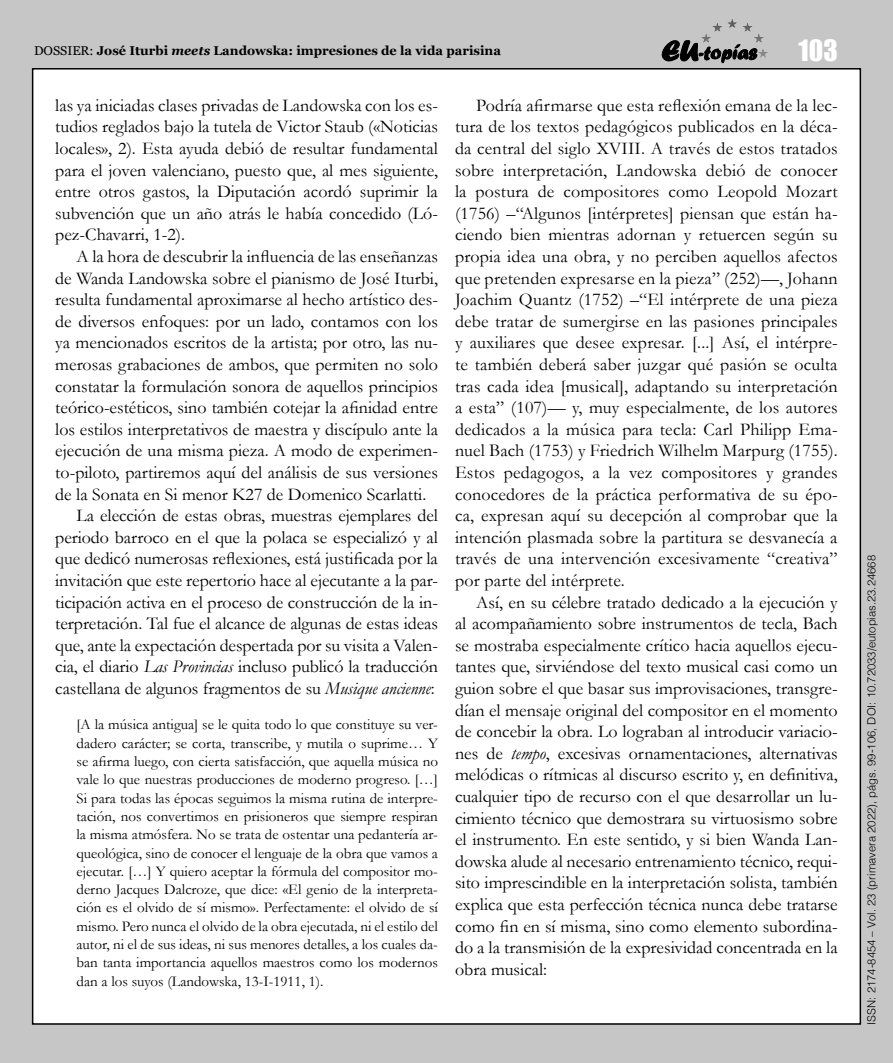
<style>
.page{position:relative;width:893px;height:1063px;background:#c6c6c6}
.page>*{position:absolute;margin:0;border:0;box-sizing:border-box;transform-origin:0 0}
.t1{font:27px "Impact";color:#fff}
.Articulo_parrafo{font:18px/21.6px "Garamond";color:#000;text-align:justify}
.Articulo_citas{font:15px/18.3px "Garamond";color:#000;text-align:justify}
.t2{font:700 12.75px "Georgia";color:#000}
.t3{font:300 11.25px "Helvetica";color:#000}
.s1{font-weight:400}
.s2{font-style:italic}
</style>
<div class="page">
<div style="left:33px;top:69px;width:827px;height:955px;background:#fff"></div>
<svg style="left:662px;top:40px;width:94px;height:23px"></svg>
<hr style="left:701px;top:19px;width:67px;height:1px;background:#585857">
<hr style="left:701px;top:20px;width:67px;height:1px;background:#595958">
<hr style="left:701px;top:21px;width:67px;height:1px;background:#5a5a59">
<hr style="left:701px;top:22px;width:67px;height:1px;background:#5c5c5b">
<hr style="left:701px;top:23px;width:67px;height:1px;background:#5d5d5c">
<hr style="left:701px;top:24px;width:67px;height:1px;background:#5f5f5e">
<hr style="left:701px;top:25px;width:67px;height:1px;background:#60605f">
<hr style="left:701px;top:26px;width:67px;height:1px;background:#626261">
<hr style="left:701px;top:27px;width:67px;height:1px;background:#636362">
<hr style="left:701px;top:28px;width:67px;height:1px;background:#656464">
<hr style="left:701px;top:29px;width:67px;height:1px;background:#666565">
<hr style="left:701px;top:30px;width:67px;height:1px;background:#676766">
<hr style="left:701px;top:31px;width:67px;height:1px;background:#696868">
<hr style="left:701px;top:32px;width:67px;height:1px;background:#6a6969">
<hr style="left:701px;top:33px;width:67px;height:1px;background:#6c6b6b">
<hr style="left:701px;top:34px;width:67px;height:1px;background:#6c6c6c">
<hr style="left:701px;top:35px;width:67px;height:1px;background:#6e6e6d">
<hr style="left:701px;top:36px;width:67px;height:1px;background:#6f6f6e">
<hr style="left:701px;top:37px;width:67px;height:1px;background:#717170">
<hr style="left:701px;top:38px;width:67px;height:1px;background:#727271">
<hr style="left:701px;top:39px;width:67px;height:1px;background:#747473">
<hr style="left:701px;top:40px;width:67px;height:1px;background:#757574">
<hr style="left:701px;top:41px;width:67px;height:1px;background:#767675">
<hr style="left:701px;top:42px;width:67px;height:1px;background:#787877">
<hr style="left:701px;top:43px;width:67px;height:1px;background:#797978">
<hr style="left:701px;top:44px;width:67px;height:1px;background:#7b7b7a">
<hr style="left:701px;top:45px;width:67px;height:1px;background:#7c7c7b">
<hr style="left:701px;top:46px;width:67px;height:1px;background:#7e7d7d">
<hr style="left:701px;top:47px;width:67px;height:1px;background:#7f7e7e">
<hr style="left:701px;top:48px;width:67px;height:1px;background:#818080">
<hr style="left:701px;top:49px;width:67px;height:1px;background:#828181">
<hr style="left:701px;top:50px;width:67px;height:1px;background:#828282">
<hr style="left:701px;top:51px;width:67px;height:1px;background:#848483">
<hr style="left:701px;top:52px;width:67px;height:1px;background:#858584">
<hr style="left:701px;top:53px;width:67px;height:1px;background:#878786">
<hr style="left:701px;top:54px;width:67px;height:1px;background:#888887">
<hr style="left:701px;top:55px;width:67px;height:1px;background:#898989">
<hr style="left:701px;top:56px;width:67px;height:1px;background:#8a8a8a">
<hr style="left:701px;top:57px;width:67px;height:1px;background:#8c8c8b">
<p class="t2" style="left:34px;top:41px;width:468px"><span class="s1">DOSSIER:</span> José Iturbi <span class="s2">meets</span> Landowska: impresiones de la vida parisina</p>
<h1 class="t1" style="left:799px;top:29px;width:41px">103</h1>
<p class="Articulo_parrafo" style="left:55px;top:94px;width:384px">las ya iniciadas clases privadas de Landowska con los es&shy;tudios reglados bajo la tutela de Victor Staub («Noticias locales», 2). Esta ayuda debió de resultar fundamental para el joven valenciano, puesto que, al mes siguiente, entre otros gastos, la Diputación acordó suprimir la subvención que un año atrás le había concedido (Ló&shy;pez-Chavarri, 1-2).</p>
<p class="Articulo_parrafo" style="left:55px;top:245px;width:384px;text-indent:21px">A la hora de descubrir la influencia de las enseñanzas de Wanda Landowska sobre el pianismo de José Iturbi, resulta fundamental aproximarse al hecho artístico des&shy;de diversos enfoques: por un lado, contamos con los ya mencionados escritos de la artista; por otro, las nu&shy;merosas grabaciones de ambos, que permiten no solo constatar la formulación sonora de aquellos principios teórico-estéticos, sino también cotejar la afinidad entre los estilos interpretativos de maestra y discípulo ante la ejecución de una misma pieza. A modo de experimen&shy;to-piloto, partiremos aquí del análisis de sus versiones de la Sonata en Si menor K27 de Domenico Scarlatti.</p>
<p class="Articulo_parrafo" style="left:55px;top:504px;width:384px;text-indent:21px">La elección de estas obras, muestras ejemplares del periodo barroco en el que la polaca se especializó y al que dedicó numerosas reflexiones, está justificada por la invitación que este repertorio hace al ejecutante a la par&shy;ticipación activa en el proceso de construcción de la in&shy;terpretación. Tal fue el alcance de algunas de estas ideas que, ante la expectación despertada por su visita a Valen&shy;cia, el diario <span class="s2">Las Provincias</span> incluso publicó la traducción castellana de algunos fragmentos de su <span class="s2">Musique ancienne</span>:</p>
<p class="Articulo_citas" style="left:77px;top:715px;width:363px">[A la música antigua] se le quita todo lo que constituye su ver&shy;dadero carácter; se corta, transcribe, y mutila o suprime… Y se afirma luego, con cierta satisfacción, que aquella música no vale lo que nuestras producciones de moderno progreso. […] Si para todas las épocas seguimos la misma rutina de interpre&shy;tación, nos convertimos en prisioneros que siempre respiran la misma atmósfera. No se trata de ostentar una pedantería ar&shy;queológica, sino de conocer el lenguaje de la obra que vamos a ejecutar. […] Y quiero aceptar la fórmula del compositor mo&shy;derno Jacques Dalcroze, que dice: «El genio de la interpreta&shy;ción es el olvido de sí mismo». Perfectamente: el olvido de sí mismo. Pero nunca el olvido de la obra ejecutada, ni el estilo del autor, ni el de sus ideas, ni sus menores detalles, a los cuales da&shy;ban tanta importancia aquellos maestros como los modernos dan a los suyos (Landowska, 13-I-1911, 1).</p>
<p class="Articulo_parrafo" style="left:455px;top:94px;width:384px;text-indent:21px">Podría afirmarse que esta reflexión emana de la lec&shy;tura de los textos pedagógicos publicados en la déca&shy;da central del siglo XVIII. A través de estos tratados sobre interpretación, Landowska debió de conocer la postura de compositores como Leopold Mozart (1756) –“Algunos [intérpretes] piensan que están ha&shy;ciendo bien mientras adornan y retuercen según su propia idea una obra, y no perciben aquellos afectos que pretenden expresarse en la pieza” (252)—, Johann Joachim Quantz (1752) –“El intérprete de una pieza debe tratar de sumergirse en las pasiones principales y auxiliares que desee expresar. [...] Así, el intérpre&shy;te también deberá saber juzgar qué pasión se oculta tras cada idea [musical], adaptando su interpretación a esta” (107)— y, muy especialmente, de los autores dedicados a la música para tecla: Carl Philipp Ema&shy;nuel Bach (1753) y Friedrich Wilhelm Marpurg (1755).<br>Estos pedagogos, a la vez compositores y grandes conocedores de la práctica performativa de su épo&shy;ca, expresan aquí su decepción al comprobar que la intención plasmada sobre la partitura se desvanecía a través de una intervención excesivamente “creativa” por parte del intérprete.</p>
<p class="Articulo_parrafo" style="left:455px;top:591px;width:384px;text-indent:21px">Así, en su célebre tratado dedicado a la ejecución y al acompañamiento sobre instrumentos de tecla, Bach se mostraba especialmente crítico hacia aquellos ejecu&shy;tantes que, sirviéndose del texto musical casi como un guion sobre el que basar sus improvisaciones, transgre&shy;dían el mensaje original del compositor en el momento de concebir la obra. Lo lograban al introducir variacio&shy;nes de <span class="s2">tempo</span>, excesivas ornamentaciones, alternativas melódicas o rítmicas al discurso escrito y, en definitiva, cualquier tipo de recurso con el que desarrollar un lu&shy;cimiento técnico que demostrara su virtuosismo sobre el instrumento. En este sentido, y si bien Wanda Lan&shy;dowska alude al necesario entrenamiento técnico, requi&shy;sito imprescindible en la interpretación solista, también explica que esta perfección técnica nunca debe tratarse como fin en sí misma, sino como elemento subordina&shy;do a la transmisión de la expresividad concentrada en la obra musical:</p>
<p class="t3" style="left:862px;top:1025px;width:471px;rotate:-90deg">ISSN: 2174-8454 – Vol. 23 (primavera 2022), págs. 99-106, DOI: 10.72033/eutopias.23.24668</p>
</div>
